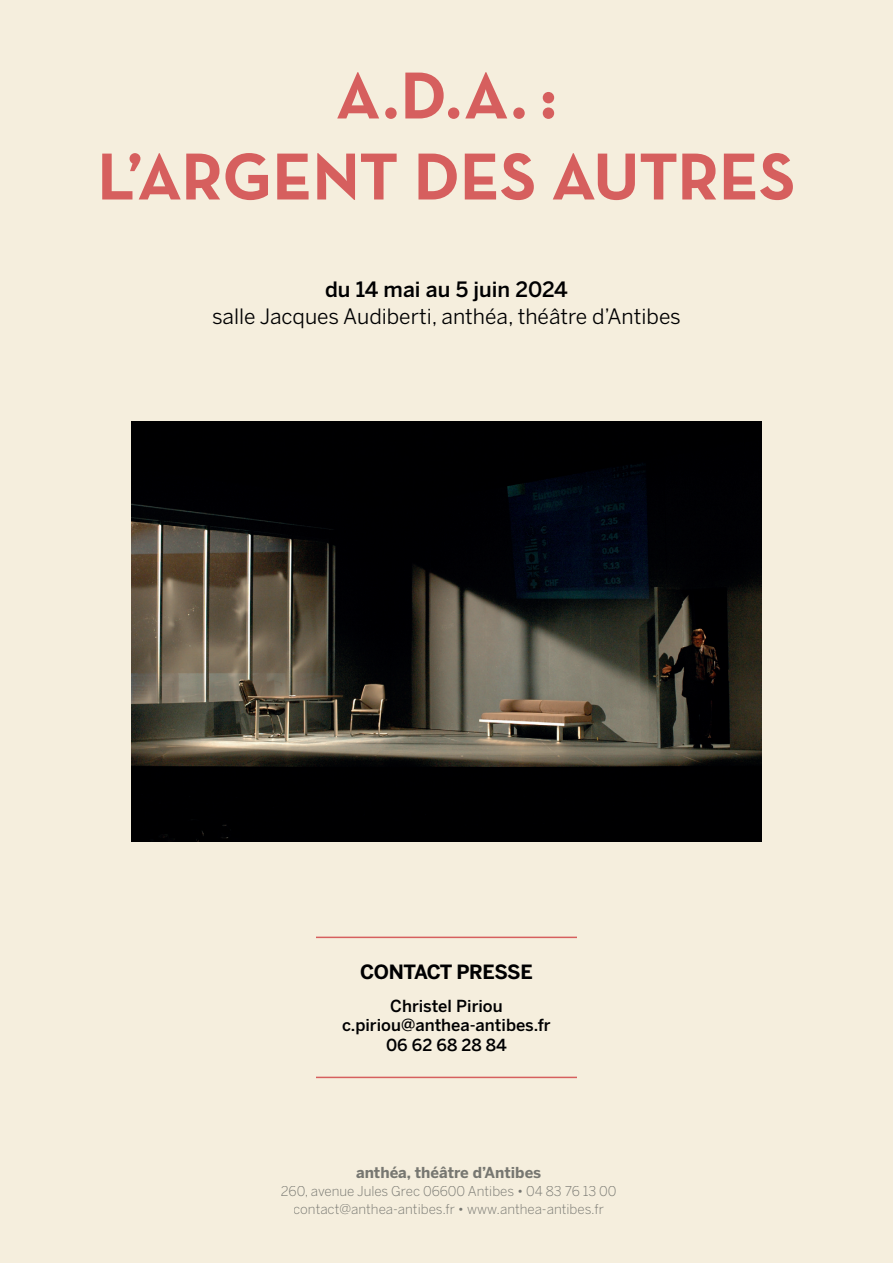
<style>
.page{position:relative;width:893px;height:1263px;background:#f5eedd}
.page>*{position:absolute;margin:0;border:0;box-sizing:border-box;transform-origin:0 0}
.t1{font:700 67.5px/81px "Neutra Text";letter-spacing:-.005em;color:#d65f5e;text-align:center}
.t2{font:21px "Benton Sans";color:#000001}
.t3{font:500 21px "Benton Sans";color:#000001}
.t4{font:700 19.5px "Benton Sans";letter-spacing:-.03em;color:#000001}
.t5{font:500 16.5px/19.8px "Benton Sans";color:#000001;text-align:center}
.t6{font:700 15px "Benton Sans";color:#777771}
.t7{font:300 13.5px/18px "Benton Sans";color:#777771;text-align:center}
</style>
<div class="page">
<hr style="left:316px;top:936px;width:261px;height:2px;background:#d65f5e">
<hr style="left:316px;top:1077px;width:261px;height:1px;background:#d65f5e">
<img style="left:132px;top:422px;width:629px;height:419px">
<h1 class="t1" style="left:97px;top:54px;width:699px">A.D.A. :<br>L’ARGENT DES AUTRES</h1>
<h2 class="t3" style="left:325px;top:277px;width:244px">du 14 mai au 5 juin 2024</h2>
<h2 class="t2" style="left:212px;top:304px;width:470px">salle Jacques Audiberti, anthéa, théâtre d’Antibes</h2>
<h3 class="t4" style="left:360px;top:960px;width:174px">CONTACT PRESSE</h3>
<p class="t5" style="left:342px;top:995px;width:210px">Christel Piriou c.piriou@anthea-antibes.fr<br>06 62 68 28 84</p>
<p class="t6" style="left:356px;top:1164px;width:187px">anthéa, théâtre d’Antibes</p>
<p class="t7" style="left:281px;top:1182px;width:337px">260, avenue Jules Grec 06600 Antibes • 04 83 76 13 00 contact@anthea-antibes.fr • www.anthea-antibes.fr</p>
</div>
